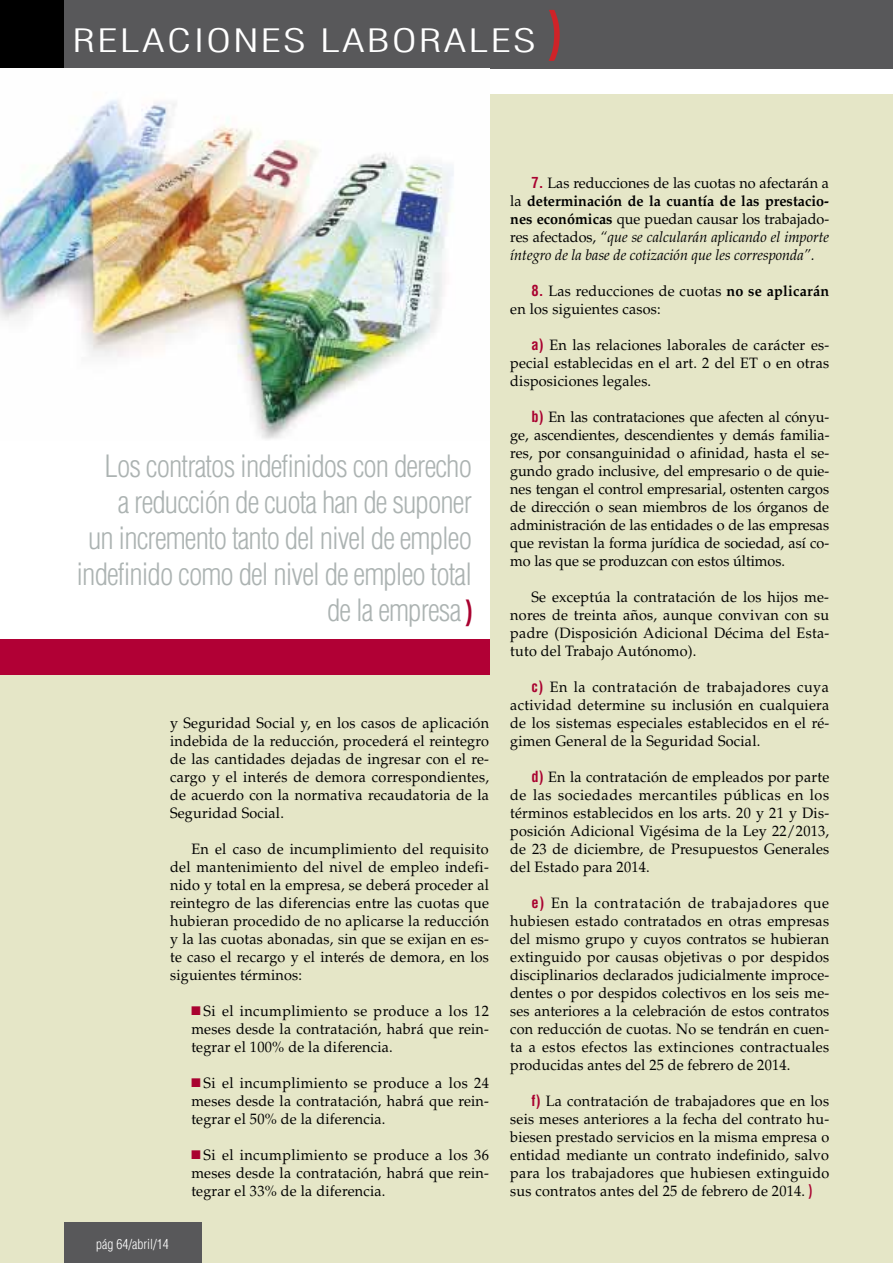
<style>
.page{position:relative;width:893px;height:1263px;background:#fff}
.page>*{position:absolute;margin:0;border:0;box-sizing:border-box;transform-origin:0 0}
.t1{font:300 condensed 31.5px "Helvetica";letter-spacing:.05em;color:#fff;scale:1.43 1}
.t2{font:300 condensed 30px/36px "Helvetica";letter-spacing:-.03em;color:#acb3b2;text-align:right}
.t3{font:15px/18px "Palatino LT Std";letter-spacing:.015em;color:#000;text-align:justify;scale:.96 1}
.t4{font:300 condensed 13.5px "Helvetica";color:#fff}
.s1{font-weight:900;font-stretch:extra-condensed;font-size:63px;color:#cf2328}
.s2{font-weight:900;font-stretch:extra-condensed;font-size:33px;color:#a90230}
.s3{font-family:"Monotype Sorts";font-size:12px;color:#a90230}
.s4{font-family:"Helvetica";font-weight:700;font-stretch:condensed;color:#a90230}
.s5{font-weight:700}
.s6{font-style:italic}
.s7{font-family:"Helvetica";font-weight:900;font-stretch:extra-condensed;font-size:18px;color:#a90230}
</style>
<div class="page">
<div style="left:0;top:94px;width:893px;height:1169px;background:#e5e6c7"></div>
<div style="left:64px;top:1222px;width:137px;height:41px;background:#58585a"></div>
<div style="left:64px;top:0;width:829px;height:68px;background:#58585a"></div>
<div style="left:0;top:0;width:64px;height:68px;background:#000"></div>
<div style="left:0;top:638px;width:489px;height:36px;background:#b10035"></div>
<div style="left:0;top:440px;width:489px;height:198px;background:#fff"></div>
<img style="left:0;top:94px;width:489px;height:346px">
<h1 class="t1" style="left:73px;top:21px;width:343px">RELACIONES LABORALES <span class="s1">)</span></h1>
<h2 class="t2" style="left:77px;top:448px;width:397px">Los contratos indefinidos con derecho<br>a reducción de cuota han de suponer<br>un incremento tanto del nivel de empleo indefinido como del nivel de empleo total de la empresa <span class="s2">)</span></h2>
<p class="t3" style="left:170px;top:714px;width:334px">y Seguridad Social y, en los casos de aplicación indebida de la reducción, procederá el reintegro de las cantidades dejadas de ingresar con el re&shy;cargo y el interés de demora correspondientes, de acuerdo con la normativa recaudatoria de la Seguridad Social.</p>
<p class="t3" style="left:170px;top:840px;width:334px;text-indent:21px">En el caso de incumplimiento del requisito del mantenimiento del nivel de empleo indefi&shy;nido y total en la empresa, se deberá proceder al reintegro de las diferencias entre las cuotas que hubieran procedido de no aplicarse la reducción y la las cuotas abonadas, sin que se exijan en es&shy;te caso el recargo y el interés de demora, en los siguientes términos:</p>
<p class="t3" style="left:191px;top:1002px;width:312px"><span class="s3">Q</span> Si el incumplimiento se produce a los 12 meses desde la contratación, habrá que rein&shy;tegrar el 100% de la diferencia.</p>
<p class="t3" style="left:191px;top:1074px;width:312px"><span class="s3">Q</span> Si el incumplimiento se produce a los 24 meses desde la contratación, habrá que rein&shy;tegrar el 50% de la diferencia.</p>
<p class="t3" style="left:191px;top:1146px;width:312px"><span class="s3">Q</span> Si el incumplimiento se produce a los 36 meses desde la contratación, habrá que rein&shy;tegrar el 33% de la diferencia.</p>
<p class="t4" style="left:96px;top:1235px;width:74px">pág 64/abril/14</p>
<p class="t3" style="left:510px;top:174px;width:334px;text-indent:21px"><span class="s4">7.</span> Las reducciones de las cuotas no afectarán a la <span class="s5">determinación de la cuantía de las prestacio&shy;nes económicas</span> que puedan causar los trabajado&shy;res afectados, <span class="s6">“que se calcularán aplicando el importe íntegro de la base de cotización que les corresponda”.</span></p>
<p class="t3" style="left:510px;top:282px;width:334px;text-indent:21px"><span class="s4">8.</span> Las reducciones de cuotas <span class="s5">no se aplicarán </span>en los siguientes casos:</p>
<p class="t3" style="left:510px;top:336px;width:334px;text-indent:21px"><span class="s4">a)</span> En las relaciones laborales de carácter es&shy;pecial establecidas en el art. 2 del ET o en otras disposiciones legales.</p>
<p class="t3" style="left:510px;top:408px;width:334px;text-indent:21px"><span class="s4">b)</span> En las contrataciones que afecten al cónyu&shy;ge, ascendientes, descendientes y demás familia&shy;res, por consanguinidad o afinidad, hasta el se&shy;gundo grado inclusive, del empresario o de quie&shy;nes tengan el control empresarial, ostenten cargos de dirección o sean miembros de los órganos de administración de las entidades o de las empresas que revistan la forma jurídica de sociedad, así co&shy;mo las que se produzcan con estos últimos.</p>
<p class="t3" style="left:510px;top:588px;width:334px;text-indent:21px">Se exceptúa la contratación de los hijos me&shy;nores de treinta años, aunque convivan con su padre (Disposición Adicional Décima del Esta&shy;tuto del Trabajo Autónomo).</p>
<p class="t3" style="left:510px;top:678px;width:334px;text-indent:21px"><span class="s4">c)</span> En la contratación de trabajadores cuya actividad determine su inclusión en cualquiera de los sistemas especiales establecidos en el ré&shy;gimen General de la Seguridad Social.</p>
<p class="t3" style="left:510px;top:768px;width:334px;text-indent:21px"><span class="s4">d)</span> En la contratación de empleados por parte de las sociedades mercantiles públicas en los términos establecidos en los arts. 20 y 21 y Dis&shy;posición Adicional Vigésima de la Ley 22/2013, de 23 de diciembre, de Presupuestos Generales del Estado para 2014.</p>
<p class="t3" style="left:510px;top:894px;width:334px;text-indent:21px"><span class="s4">e)</span> En la contratación de trabajadores que hubiesen estado contratados en otras empresas del mismo grupo y cuyos contratos se hubieran extinguido por causas objetivas o por despidos disciplinarios declarados judicialmente improce&shy;dentes o por despidos colectivos en los seis me&shy;ses anteriores a la celebración de estos contratos con reducción de cuotas. No se tendrán en cuen&shy;ta a estos efectos las extinciones contractuales producidas antes del 25 de febrero de 2014.</p>
<p class="t3" style="left:510px;top:1092px;width:334px;text-indent:21px"><span class="s4">f)</span> La contratación de trabajadores que en los seis meses anteriores a la fecha del contrato hu&shy;biesen prestado servicios en la misma empresa o entidad mediante un contrato indefinido, salvo para los trabajadores que hubiesen extinguido sus contratos antes del 25 de febrero de 2014. <span class="s7">)</span></p>
</div>
